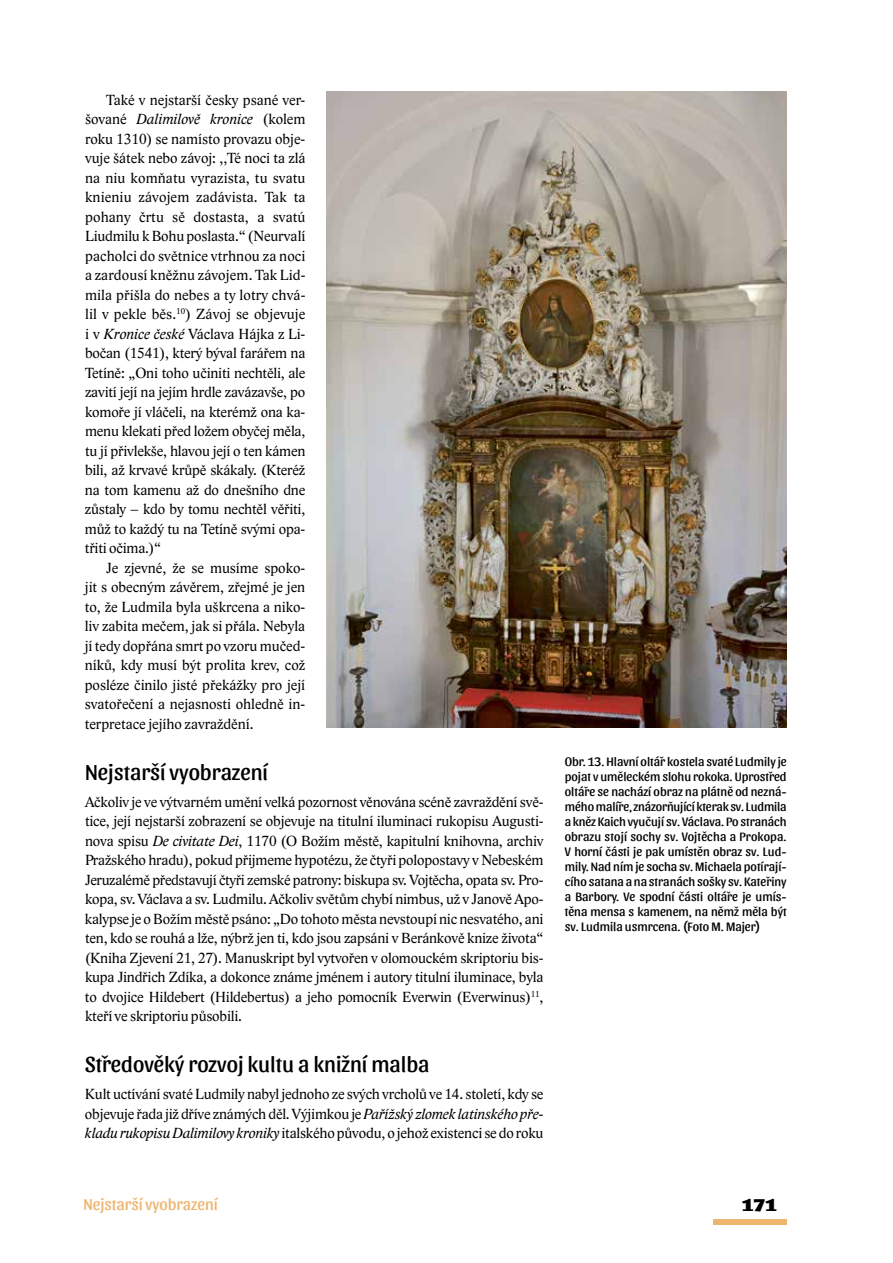
<style>
.page{position:relative;width:893px;height:1263px;background:#fff}
.page>*{position:absolute;margin:0;border:0;box-sizing:border-box;transform-origin:0 0}
.t1{font:22.5px "Sansita";color:#000}
.t2{font:900 18px "Sansita";color:#000}
.t3{font:16.5px "Sansita";color:#eeb56f}
.t4{font:15px/19.5px "Lido STF";letter-spacing:-.01em;color:#000;text-align:justify}
.t5{font:12.75px/15px "Sansita";color:#000;text-align:justify}
.s1{font-style:italic}
</style>
<div class="page">
<div style="left:713px;top:1219px;width:74px;height:6px;background:#eeb56f"></div>
<img style="left:327px;top:92px;width:460px;height:635px">
<p class="t4" style="left:85px;top:90px;width:222px;text-indent:21px">Také v nejstarší česky psané ver&shy;šované <span class="s1">Dalimilově kronice</span> (kolem roku 1310) se namísto provazu obje&shy;vuje šátek nebo závoj: ,,Té noci ta zlá na niu komňatu vyrazista, tu svatu knieniu závojem zadávista. Tak ta pohany črtu sě dostasta, a svatú Liudmilu k Bohu poslasta.“ (Neurvalí pacholci do světnice vtrhnou za noci a zardousí kněžnu závojem. Tak Lid&shy;mila přišla do nebes a ty lotry chvá&shy;lil v pekle běs.<sup>10</sup>) Závoj se objevuje i v <span class="s1">Kronice české</span> Václava Hájka z Li&shy;bočan (1541), který býval farářem na Tetíně: „Oni toho učiniti nechtěli, ale zavití její na jejím hrdle zavázavše, po komoře jí vláčeli, na kterémž ona ka&shy;menu klekati před ložem obyčej měla, tu jí přivlekše, hlavou její o ten kámen bili, až krvavé krůpě skákaly. (Kteréž na tom kamenu až do dnešního dne zůstaly – kdo by tomu nechtěl věřiti, můž to každý tu na Tetíně svými opa&shy;třiti očima.)“</p>
<p class="t4" style="left:85px;top:558px;width:222px;text-indent:21px">Je zjevné, že se musíme spoko&shy;jit s obecným závěrem, zřejmé je jen to, že Ludmila byla uškrcena a niko&shy;liv zabita mečem, jak si přála. Nebyla jí tedy dopřána smrt po vzoru mučed&shy;níků, kdy musí být prolita krev, což posléze činilo jisté překážky pro její svatořečení a nejasnosti ohledně in&shy;terpretace jejího zavraždění.</p>
<h1 class="t1" style="left:85px;top:759px;width:185px">Nejstarší vyobrazení</h1>
<p class="t4" style="left:85px;top:792px;width:460px">Ačkoliv je ve výtvarném umění velká pozornost věnována scéně zavraždění svě&shy;tice, její nejstarší zobrazení se objevuje na titulní iluminaci rukopisu Augusti&shy;nova spisu <span class="s1">De civitate Dei</span>, 1170 (O Božím městě, kapitulní knihovna, archiv Pražského hradu), pokud přijmeme hypotézu, že čtyři polopostavy v Nebeském Jeruzalémě představují čtyři zemské patrony: biskupa sv. Vojtěcha, opata sv. Pro&shy;kopa, sv. Václava a sv. Ludmilu. Ačkoliv světům chybí nimbus, už v Janově Apo&shy;kalypse je o Božím městě psáno: „Do tohoto města nevstoupí nic nesvatého, ani ten, kdo se rouhá a lže, nýbrž jen ti, kdo jsou zapsáni v Beránkově knize života“ (Kniha Zjevení 21, 27). Manuskript byl vytvořen v olomouckém skriptoriu bis&shy;kupa Jindřich Zdíka, a dokonce známe jménem i autory titulní iluminace, byla to dvojice Hildebert (Hildebertus) a jeho pomocník Everwin (Everwinus)<sup>11</sup>, kteří ve skriptoriu působili.</p>
<h1 class="t1" style="left:85px;top:1051px;width:346px">Středověký rozvoj kultu a knižní malba</h1>
<p class="t4" style="left:85px;top:1084px;width:460px">Kult uctívání svaté Ludmily nabyl jednoho ze svých vrcholů ve 14. století, kdy se objevuje řada již dříve známých děl.Výjimkou je<span class="s1">Pařížský zlomek latinského pře&shy;kladu rukopisuDalimilovy kroniky</span>italského původu, o jehož existenci se do roku</p>
<p class="t5" style="left:565px;top:754px;width:223px">Obr. 13. Hlavní oltář kostela svaté Ludmily je pojat v uměleckém slohu rokoka. Uprostřed oltáře se nachází obraz na plátně od nezná&shy;mého malíře, znázorňující kterak sv. Ludmila a kněz Kaich vyučují sv. Václava. Po stranách obrazu stojí sochy sv. Vojtěcha a Prokopa.<br>V horní části je pak umístěn obraz sv. Lud&shy;mily. Nad ním je socha sv. Michaela potírají&shy;cího satana a na stranách sošky sv. Kateřiny a Barbory. Ve spodní části oltáře je umís&shy;těna mensa s kamenem, na němž měla být sv. Ludmila usmrcena. (Foto M. Majer)</p>
<p class="t3" style="left:84px;top:1194px;width:136px">Nejstarší vyobrazení</p>
<p class="t2" style="left:742px;top:1193px;width:36px">171</p>
</div>
